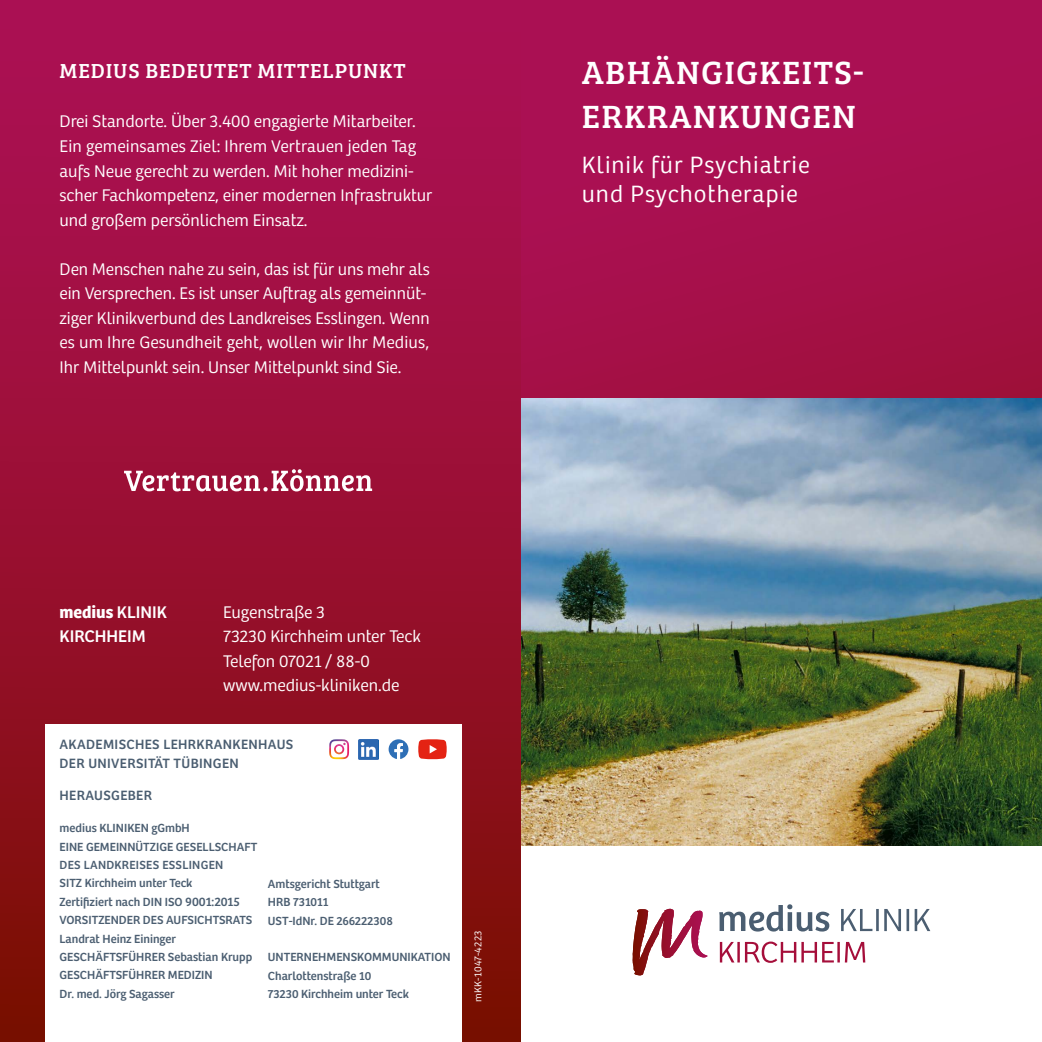
<style>
.page{position:relative;width:1042px;height:1042px;background:#fff}
.page>*{position:absolute;margin:0;border:0;box-sizing:border-box;transform-origin:0 0}
.t1{font:33.25px/43.8px "Bree Serif";letter-spacing:.04em;color:#fff}
.t2{font:24.5px/29.4px "Bree Light MK";letter-spacing:.04em;color:#fff}
.t3{font:21px "Bree Serif";letter-spacing:.04em;color:#fff}
.t4{font:300 17.5px/24.5px "Bree";color:#fff}
.t5{font:17.5px/24.5px "Bree";color:#fff}
.t6{font:14px/18.4px "Bree Regular MK";letter-spacing:.025em;color:#4b5e71}
.t7{font:12.25px/18.4px "Bree Regular MK";color:#4b5e71}
.t8{font:12.25px/18.4px "Bree";color:#4b5e71}
.t9{font:300 10.5px "Bree";letter-spacing:.03em;color:#fff}
.s1{font-weight:700}
.s2{font-family:"Bree Regular MK"}
.s3{font-size:12.78px}
.s4{font-family:"Bree"}
</style>
<div class="page">
<div style="left:521px;top:0;width:521px;height:843px;background:linear-gradient(to right,#a91151,#a51049)"></div>
<svg style="left:841px;top:909px;width:89px;height:22px"></svg>
<svg style="left:720px;top:941px;width:145px;height:22px"></svg>
<svg style="left:719px;top:904px;width:110px;height:27px"></svg>
<svg style="left:632px;top:909px;width:35px;height:66px"></svg>
<div style="left:0;top:0;width:521px;height:1042px;background:linear-gradient(to bottom,#b1105c,#7d0f03)"></div>
<svg style="left:124px;top:469px;width:248px;height:22px"></svg>
<img style="left:521px;top:399px;width:521px;height:446px">
<div style="left:45px;top:724px;width:416px;height:318px;background:#fff"></div>
<svg style="left:418px;top:739px;width:29px;height:20px"></svg>
<svg style="left:389px;top:739px;width:19px;height:20px"></svg>
<img style="left:329px;top:739px;width:20px;height:20px">
<img style="left:359px;top:739px;width:20px;height:20px">
<p class="t3" style="left:60px;top:56px;width:347px">MEDIUS BEDEUTET MITTELPUNKT</p>
<p class="t4" style="left:60px;top:110px;width:374px">Drei Standorte. Über 3.400 engagierte Mitarbeiter.<br>Ein gemeinsames Ziel: Ihrem Vertrauen jeden Tag aufs Neue gerecht zu werden. Mit hoher medizini&shy;scher Fachkompetenz, einer modernen Infrastruktur und großem persönlichem Einsatz.</p>
<p class="t4" style="left:60px;top:257px;width:372px">Den Menschen nahe zu sein, das ist für uns mehr als ein Versprechen. Es ist unser Auftrag als gemeinnüt&shy;ziger Klinikverbund des Landkreises Esslingen. Wenn es um Ihre Gesundheit geht, wollen wir Ihr Medius, Ihr Mittelpunkt sein. Unser Mittelpunkt sind Sie.</p>
<p class="t5" style="left:60px;top:599px;width:109px"><span class="s1">medius</span> KLINIK<br>KIRCHHEIM</p>
<p class="t4" style="left:223px;top:600px;width:199px">Eugenstraße 3<br>73230 Kirchheim unter Teck<br>Telefon 07021 / 88-0 www.medius-kliniken.de</p>
<p class="t6" style="left:60px;top:735px;width:235px">AKADEMISCHES LEHRKRANKENHAUS<br>DER UNIVERSITÄT TÜBINGEN</p>
<p class="t6" style="left:60px;top:786px;width:94px">HERAUSGEBER</p>
<p class="t7" style="left:60px;top:819px;width:199px">medius KLINIKEN gGmbH<br>EINE GEMEINNÜTZIGE GESELLSCHAFT<br>DES LANDKREISES ESSLINGEN<br>SITZ Kirchheim unter Teck</p>
<p class="t8" style="left:60px;top:892px;width:194px">Zertifiziert nach <span class="s2">DIN ISO</span> <span class="s3">9001:2015<br></span>VORSITZENDER DES AUFSICHTSRATS<br>Landrat Heinz Eininger</p>
<p class="t7" style="left:60px;top:948px;width:194px">GESCHÄFTSFÜHRER <span class="s4">Sebastian Krupp<br></span>GESCHÄFTSFÜHRER MEDIZIN</p>
<p class="t8" style="left:60px;top:984px;width:117px">Dr. med. Jörg Sagasser</p>
<p class="t7" style="left:268px;top:874px;width:126px">Amtsgericht Stuttgart<br>HRB 731011<br>UST-IdNr. DE 266222308</p>
<p class="t7" style="left:268px;top:948px;width:184px">UNTERNEHMENSKOMMUNIKATION<br>Charlottenstraße 10<br>73230 Kirchheim unter Teck</p>
<p class="t8" style="left:263px;top:876px;width:126px">Amtsgericht Stut gart<br>HRB 73101<br>UST-IdNr. DE 26 2 308</p>
<p class="t8" style="left:263px;top:949px;width:184px">UNTERNEHMENSKOMMUNIKATION<br>Charlot enstraße 10<br>73230 Kirchheim unter Teck</p>
<p class="t9" style="left:472px;top:1002px;width:73px;rotate:-90deg">mKK-1047-4223</p>
<h1 class="t1" style="left:582px;top:49px;width:284px">ABHÄNGIGKEITS-<br>ERKRANKUNGEN</h1>
<h2 class="t2" style="left:582px;top:150px;width:229px">Klinik für Psychiatrie und Psychotherapie</h2>
</div>
